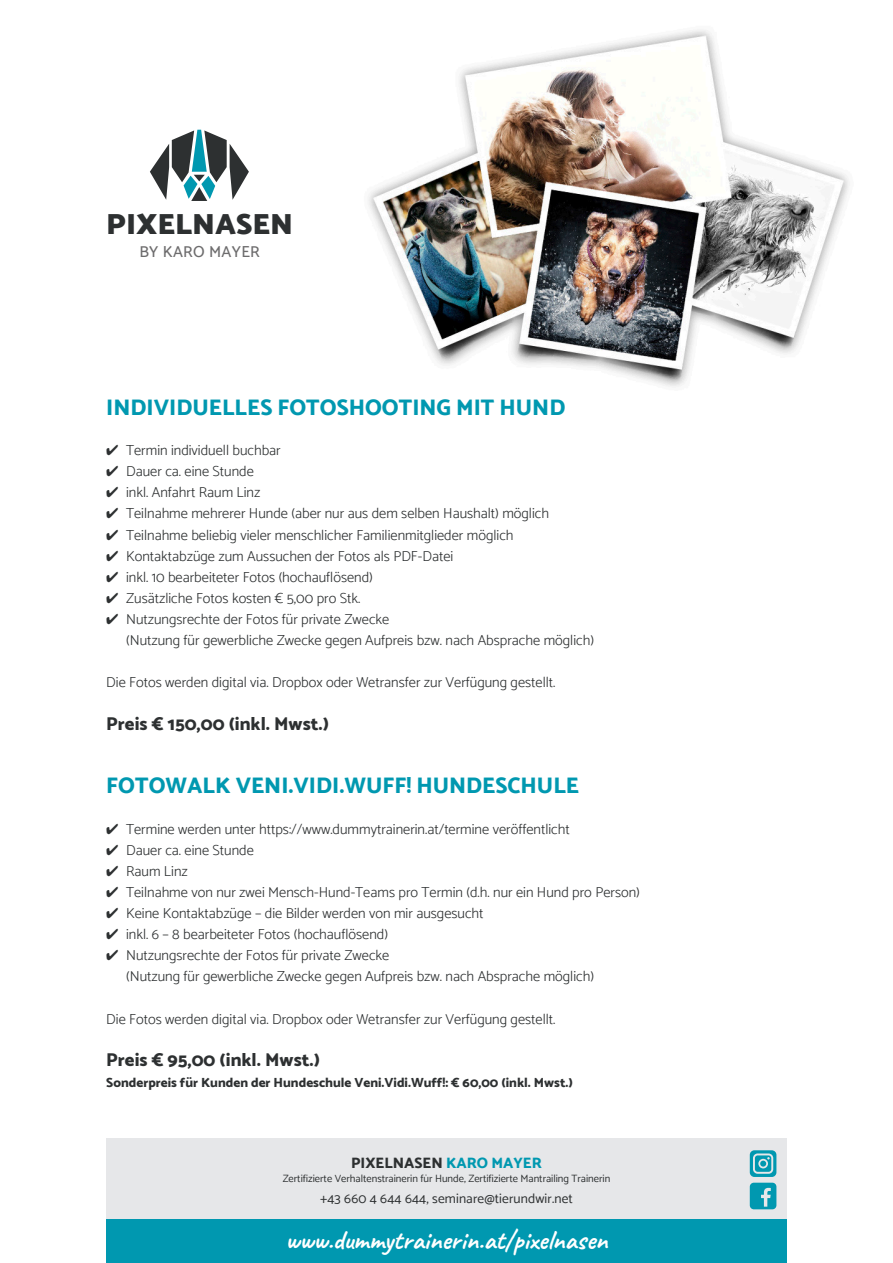
<style>
.page{position:relative;width:893px;height:1263px;background:#fff}
.page>*{position:absolute;margin:0;border:0;box-sizing:border-box;transform-origin:0 0}
.t1{font:900 29.7px "Catamaran";color:#2d3031}
.t2{font:700 27px "Caveat";color:#fff}
.t3{font:800 22.5px "Catamaran";color:#0098b0}
.t4{font:800 18.45px "Catamaran";color:#2d3031}
.t5{font:500 15.9px "Catamaran";letter-spacing:.02em;color:#6d6c6d}
.t6{font:800 15px "Catamaran";color:#2d3031}
.t7{font:300 14.55px/21.1px "Catamaran";color:#2d3031}
.t8{font:13.5px "Catamaran";letter-spacing:.01em;color:#2d3031}
.t9{font:800 13.2px "Catamaran";color:#2d3031}
.t10{font:10.5px "Catamaran";color:#2d3031}
.s1{color:#0098b0}
</style>
<div class="page">
<img style="left:368px;top:29px;width:482px;height:358px">
<svg style="left:150px;top:130px;width:99px;height:71px"></svg>
<div style="left:106px;top:1138px;width:681px;height:91px;background:#e6e7e9"></div>
<div style="left:106px;top:1219px;width:681px;height:44px;background:#0098b0"></div>
<svg style="left:750px;top:1183px;width:26px;height:26px"></svg>
<svg style="left:750px;top:1150px;width:26px;height:27px"></svg>
<h1 class="t1" style="left:106px;top:206px;width:188px">PIXELNASEN</h1>
<p class="t5" style="left:139px;top:242px;width:122px">BY KARO MAYER</p>
<h3 class="t3" style="left:106px;top:394px;width:461px">INDIVIDUELLES FOTOSHOOTING MIT HUND</h3>
<p class="t7" style="left:106px;top:439px;width:176px">✔ Termin individuell buchbar</p>
<p class="t7" style="left:106px;top:460px;width:149px">✔ Dauer ca. eine Stunde</p>
<p class="t7" style="left:106px;top:482px;width:156px">✔ inkl. Anfahrt Raum Linz</p>
<p class="t7" style="left:106px;top:503px;width:444px">✔ Teilnahme mehrerer Hunde (aber nur aus dem selben Haushalt) möglich</p>
<p class="t7" style="left:106px;top:524px;width:409px">✔ Teilnahme beliebig vieler menschlicher Familienmitglieder möglich</p>
<p class="t7" style="left:106px;top:545px;width:349px">✔ Kontaktabzüge zum Aussuchen der Fotos als PDF-Datei</p>
<p class="t7" style="left:106px;top:566px;width:268px">✔ inkl. 10 bearbeiteter Fotos (hochauflösend)</p>
<p class="t7" style="left:106px;top:587px;width:256px">✔ Zusätzliche Fotos kosten € 5,00 pro Stk.</p>
<p class="t7" style="left:126px;top:608px;width:469px;text-indent:-20px">✔ Nutzungsrechte der Fotos für private Zwecke<br>(Nutzung für gewerbliche Zwecke gegen Aufpreis bzw. nach Absprache möglich)</p>
<p class="t7" style="left:106px;top:672px;width:451px">Die Fotos werden digital via. Dropbox oder Wetransfer zur Verfügung gestellt.</p>
<p class="t4" style="left:106px;top:712px;width:224px">Preis € 150,00 (inkl. Mwst.)</p>
<h3 class="t3" style="left:106px;top:772px;width:474px">FOTOWALK VENI.VIDI.WUFF! HUNDESCHULE</h3>
<p class="t7" style="left:106px;top:818px;width:465px">✔ Termine werden unter https://www.dummytrainerin.at/termine veröffentlicht</p>
<p class="t7" style="left:106px;top:839px;width:149px">✔ Dauer ca. eine Stunde</p>
<p class="t7" style="left:106px;top:860px;width:83px">✔ Raum Linz</p>
<p class="t7" style="left:106px;top:881px;width:535px">✔ Teilnahme von nur zwei Mensch-Hund-Teams pro Termin (d.h. nur ein Hund pro Person)</p>
<p class="t7" style="left:106px;top:902px;width:379px">✔ Keine Kontaktabzüge – die Bilder werden von mir ausgesucht</p>
<p class="t7" style="left:106px;top:923px;width:283px">✔ inkl. 6 – 8 bearbeiteter Fotos (hochauflösend)</p>
<p class="t7" style="left:126px;top:945px;width:469px;text-indent:-20px">✔ Nutzungsrechte der Fotos für private Zwecke<br>(Nutzung für gewerbliche Zwecke gegen Aufpreis bzw. nach Absprache möglich)</p>
<p class="t7" style="left:106px;top:1008px;width:451px">Die Fotos werden digital via. Dropbox oder Wetransfer zur Verfügung gestellt.</p>
<p class="t4" style="left:106px;top:1049px;width:215px">Preis € 95,00 (inkl. Mwst.)</p>
<p class="t9" style="left:106px;top:1075px;width:468px">Sonderpreis für Kunden der Hundeschule Veni.Vidi.Wuff!: € 60,00 (inkl. Mwst.)</p>
<p class="t6" style="left:351px;top:1154px;width:192px">PIXELNASEN <span class="s1">KARO MAYER</span></p>
<p class="t10" style="left:283px;top:1172px;width:329px">Zertifizierte Verhaltenstrainerin für Hunde, Zertifizierte Mantrailing Trainerin</p>
<p class="t8" style="left:320px;top:1190px;width:254px">+43 660 4 644 644, seminare@tierundwir.net</p>
<h2 class="t2" style="left:285px;top:1223px;width:323px">www.dummytrainerin.at/pixelnasen</h2>
</div>
